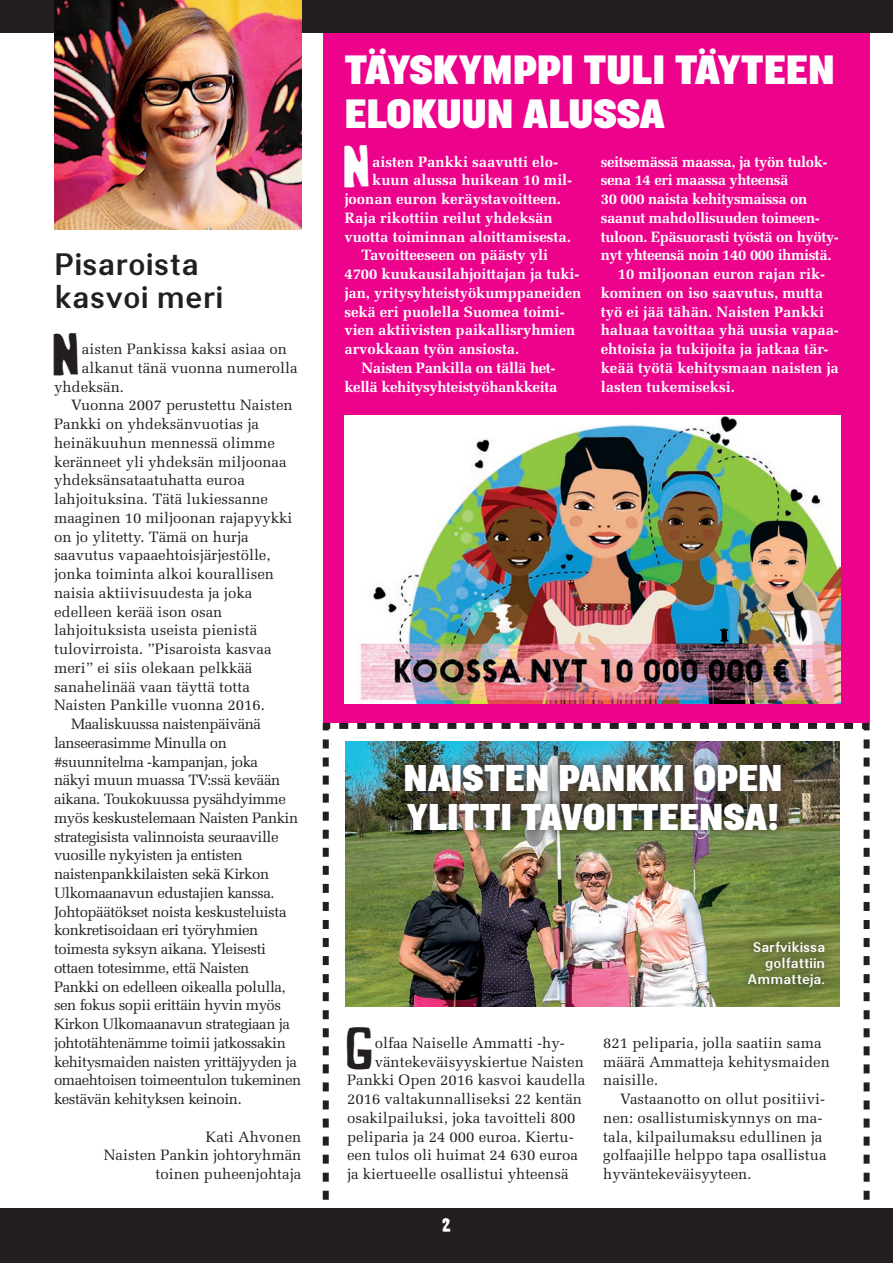
<style>
.page{position:relative;width:893px;height:1263px;background:#fff}
.page>*{position:absolute;margin:0;border:0;box-sizing:border-box;transform-origin:0 0}
.Leipis_Anfangi{font:42.3px "Middle Man Regular 2";color:#231f20}
.Leipis_Anfangi-2{font:42.3px "Middle Man Regular 2";color:#fff}
.t1{font:39.6px/43.5px "Malmo Sans Pro Headline";color:#fff}
.t2{font:36px/39px "Malmo Sans Pro Headline";color:#fff}
.t3{font:700 30px/33px "Malmo Sans Pro";color:#231f20}
.Leipis{font:15px/18.8px "Melior LT Std";color:#231f20}
.Leipis-2{font:15px/18.8px "Melior LT Std";letter-spacing:-.03em;color:#231f20}
.Leipis_Anfangi-3{font:15px/18.8px "Melior LT Std";color:#231f20}
.Leipis-3{font:700 15px/18.8px "Melior LT Std";letter-spacing:-.005em;color:#fff}
.Leipis-4{font:700 15px/18.8px "Melior LT Std";letter-spacing:-.025em;color:#fff;text-align:right}
.Leipis_Anfangi-4{font:700 15px "Melior LT Std";color:#fff}
.t4{font:700 13.5px/16.2px "Malmo Sans Pro";color:#fff;text-align:right}
.t5{font:13.5px "Middle Man Regular 2";color:#fff}
</style>
<div class="page">
<svg style="left:320px;top:723px;width:553px;height:486px"></svg>
<img style="left:345px;top:741px;width:495px;height:265px">
<div style="left:323px;top:0;width:547px;height:723px;background:#ed028c"></div>
<div style="left:0;top:1209px;width:893px;height:54px;background:#231f20"></div>
<div style="left:0;top:0;width:893px;height:32px;background:#231f20"></div>
<img style="left:54px;top:0;width:247px;height:230px">
<img style="left:344px;top:415px;width:496px;height:288px">
<div style="left:396px;top:755px;width:394px;height:84px;background:#231f20;opacity:.75"></div>
<div style="left:740px;top:933px;width:93px;height:62px;background:#231f20;opacity:.9"></div>
<p class="t3" style="left:54px;top:245px;width:171px">Pisaroista kasvoi meri</p>
<p class="Leipis_Anfangi" style="left:50px;top:325px;width:33px">N</p>
<p class="Leipis_Anfangi-3" style="left:82px;top:340px;width:206px">aisten Pankissa kaksi asiaa on</p>
<p class="Leipis_Anfangi-3" style="left:82px;top:358px;width:217px">alkanut tänä vuonna numerolla</p>
<p class="Leipis_Anfangi-3" style="left:54px;top:377px;width:72px">yhdeksän.</p>
<p class="Leipis" style="left:54px;top:396px;width:240px;text-indent:17px">Vuonna 2007 perustettu Naisten<br>Pankki on yhdeksänvuotias ja heinäkuuhun mennessä olimme keränneet yli yhdeksän miljoonaa yhdeksänsataatuhatta euroa lahjoituksina. Tätä lukiessanne maaginen 10 miljoonan rajapyykki on jo ylitetty. Tämä on hurja saavutus vapaaehtoisjärjestölle, jonka toiminta alkoi kourallisen naisia aktiivisuudesta ja joka edelleen kerää ison osan lahjoituksista useista pienistä tulovirroista. ”Pisaroista kasvaa meri” ei siis olekaan pelkkää sanahelinää vaan täyttä totta<br>Naisten Pankille vuonna 2016.</p>
<p class="Leipis-2" style="left:54px;top:715px;width:249px;text-indent:17px">Maaliskuussa naistenpäivänä lanseerasimme Minulla on #suunnitelma -kampanjan, joka<br>näkyi muun muassa TV:ssä kevään aikana. Toukokuussa pysähdyimme myös keskustelemaan Naisten Pankin strategisista valinnoista seuraaville vuosille nykyisten ja entisten naistenpankkilaisten sekä Kirkon Ulkomaanavun edustajien kanssa.<br>Johtopäätökset noista keskusteluista konkretisoidaan eri työryhmien toimesta syksyn aikana. Yleisesti ottaen totesimme, että Naisten<br>Pankki on edelleen oikealla polulla, sen fokus sopii erittäin hyvin myös Kirkon Ulkomaanavun strategiaan ja johtotähtenämme toimii jatkossakin kehitysmaiden naisten yrittäjyyden ja omaehtoisen toimeentulon tukeminen kestävän kehityksen keinoin.</p>
<p class="Leipis" style="left:206px;top:1127px;width:97px">Kati Ahvonen</p>
<p class="Leipis" style="left:104px;top:1146px;width:199px;text-align:right">Naisten Pankin johtoryhmän toinen puheenjohtaja</p>
<p class="t1" style="left:344px;top:47px;width:492px">TÄYSKYMPPI TULI TÄYTEEN<br>ELOKUUN ALUSSA</p>
<p class="Leipis_Anfangi-2" style="left:341px;top:138px;width:33px">N</p>
<p class="Leipis_Anfangi-4" style="left:372px;top:152px;width:187px">aisten Pankki saavutti elo-</p>
<p class="Leipis_Anfangi-4" style="left:372px;top:171px;width:201px">kuun alussa huikean 10 mil-</p>
<p class="Leipis_Anfangi-4" style="left:344px;top:190px;width:218px">joonan euron keräystavoitteen.</p>
<p class="Leipis_Anfangi-4" style="left:344px;top:209px;width:210px">Raja rikottiin reilut yhdeksän</p>
<p class="Leipis_Anfangi-4" style="left:344px;top:227px;width:228px">vuotta toiminnan aloittamisesta.</p>
<p class="Leipis-3" style="left:344px;top:246px;width:238px;text-indent:17px">Tavoitteeseen on päästy yli<br>4700 kuukausilahjoittajan ja tuki&shy;jan, yritysyhteistyökumppaneiden sekä eri puolella Suomea toimi&shy;vien aktiivisten paikallisryhmien arvokkaan työn ansiosta.</p>
<p class="Leipis-4" style="left:344px;top:358px;width:214px">Naisten Pankilla on tällä het&shy;kellä kehitysyhteistyöhankkeita</p>
<p class="Leipis-4" style="left:601px;top:152px;width:240px;text-align:left">seitsemässä maassa, ja työn tulok&shy;sena 14 eri maassa yhteensä<br>30 000 naista kehitysmaissa on saanut mahdollisuuden toimeen&shy;tuloon. Epäsuorasti työstä on hyöty&shy;nyt yhteensä noin 140 000 ihmistä.</p>
<p class="Leipis-3" style="left:601px;top:264px;width:240px;text-indent:17px">10 miljoonan euron rajan rik&shy;kominen on iso saavutus, mutta työ ei jää tähän. Naisten Pankki haluaa tavoittaa yhä uusia vapaa&shy;ehtoisia ja tukijoita ja jatkaa tär&shy;keää työtä kehitysmaan naisten ja lasten tukemiseksi.</p>
<p class="t2" style="left:403px;top:757px;width:381px">NAISTEN PANKKI OPEN<br>YLITTI TAVOITTEENSA!</p>
<p class="Leipis_Anfangi" style="left:344px;top:1019px;width:33px">G</p>
<p class="Leipis_Anfangi-3" style="left:375px;top:1033px;width:191px">olfaa Naiselle Ammatti -hy-</p>
<p class="Leipis_Anfangi-3" style="left:375px;top:1052px;width:211px">väntekeväisyyskiertue Naisten</p>
<p class="Leipis_Anfangi-3" style="left:347px;top:1071px;width:240px">Pankki Open 2016 kasvoi kaudella</p>
<p class="Leipis_Anfangi-3" style="left:347px;top:1090px;width:237px">2016 valtakunnalliseksi 22 kentän</p>
<p class="Leipis_Anfangi-3" style="left:347px;top:1108px;width:230px">osakilpailuksi, joka tavoitteli 800</p>
<p class="Leipis_Anfangi-3" style="left:347px;top:1127px;width:228px">peliparia ja 24 000 euroa. Kiertu-</p>
<p class="Leipis_Anfangi-3" style="left:347px;top:1146px;width:232px">een tulos oli huimat 24 630 euroa</p>
<p class="Leipis_Anfangi-3" style="left:347px;top:1165px;width:223px">ja kiertueelle osallistui yhteensä</p>
<p class="t5" style="left:442px;top:1214px;width:11px">2</p>
<p class="t4" style="left:748px;top:938px;width:79px">Sarfvikissa golfattiin<br>Ammatteja.</p>
<p class="Leipis_Anfangi-3" style="left:603px;top:1033px;width:228px">821 peliparia, jolla saatiin sama määrä Ammatteja kehitysmaiden naisille.</p>
<p class="Leipis" style="left:603px;top:1090px;width:225px;text-indent:17px">Vastaanotto on ollut positiivi&shy;nen: osallistumiskynnys on ma&shy;tala, kilpailumaksu edullinen ja golfaajille helppo tapa osallistua hyväntekeväisyyteen.</p>
</div>
